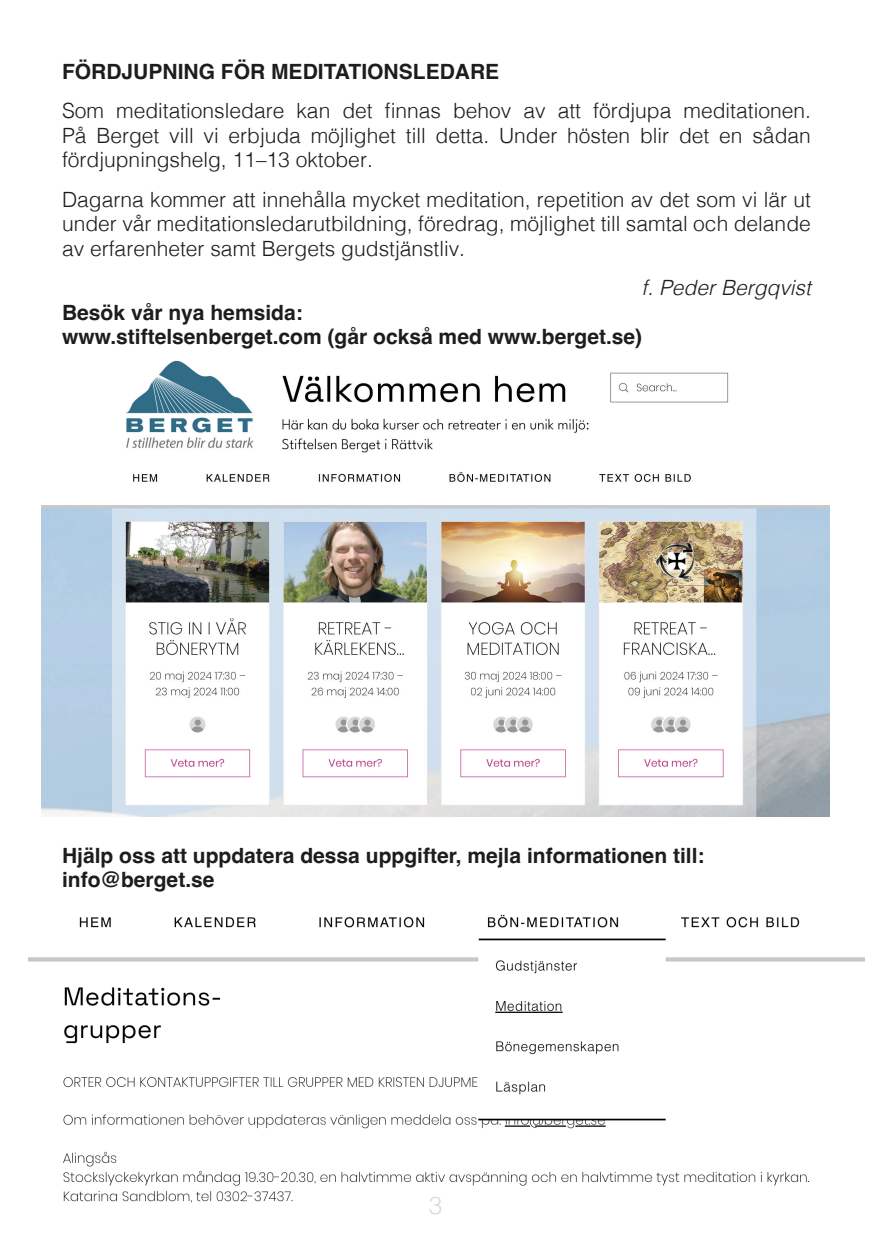
<style>
.page{position:relative;width:874px;height:1241px;background:#fff}
.page>*{position:absolute;margin:0;border:0;box-sizing:border-box;transform-origin:0 0}
.t1{font:300 24.5px "Helvetica";color:#dadada}
.Body{font:300 21px/24.5px "Helvetica";color:#1d1d1b;text-align:justify}
.Body-2{font:700 21px "Helvetica";color:#1d1d1b}
.Body-3{font:italic 300 21px "Helvetica";color:#1d1d1b}
</style>
<div class="page">
<img style="left:29px;top:914px;width:835px;height:289px">
<img style="left:41px;top:360px;width:788px;height:456px">
<p class="Body-2" style="left:62px;top:59px;width:438px">FÖRDJUPNING FÖR MEDITATIONSLEDARE</p>
<p class="Body" style="left:62px;top:97px;width:750px">Som meditationsledare kan det finnas behov av att fördjupa meditationen.<br>På Berget vill vi erbjuda möjlighet till detta. Under hösten blir det en sådan fördjupningshelg, 11–13 oktober.</p>
<p class="Body" style="left:62px;top:185px;width:750px">Dagarna kommer att innehålla mycket meditation, repetition av det som vi lär ut under vår meditationsledarutbildning, föredrag, möjlighet till samtal och delande av erfarenheter samt Bergets gudstjänstliv.</p>
<p class="Body-3" style="left:641px;top:270px;width:171px">f. Peder Bergqvist</p>
<p class="Body-2" style="left:62px;top:299px;width:242px">Besök vår nya hemsida:</p>
<p class="Body-2" style="left:62px;top:324px;width:581px">www.stiftelsenberget.com (går också med www.berget.se)</p>
<p class="Body-2" style="left:62px;top:842px;width:643px">Hjälp oss att uppdatera dessa uppgifter, mejla informationen till:</p>
<p class="Body-2" style="left:62px;top:867px;width:154px">info@berget.se</p>
<p class="t1" style="left:428px;top:1184px;width:15px">3</p>
</div>
